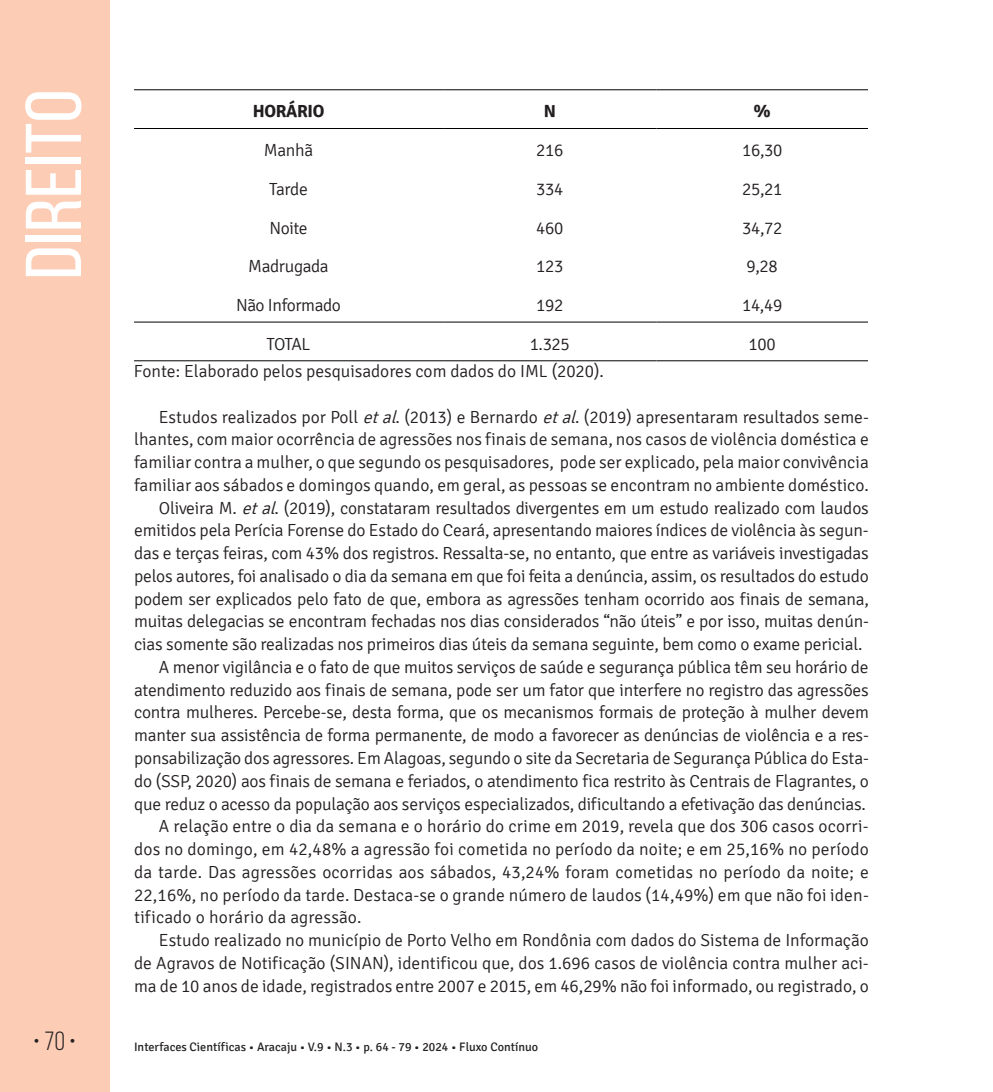
<style>
.page{position:relative;width:993px;height:1092px;background:#fff}
.page>*{position:absolute;margin:0;border:0;box-sizing:border-box;transform-origin:0 0}
.t1{font:78.75px "Bebas Neue";color:#fff;scale:1.09 1}
.t2{font:26.25px "Bebas Neue";color:#231f20}
.t3{font:300 17.5px "Signika";letter-spacing:-.01em;color:#231f20}
.t4{font:300 17.5px "Signika";letter-spacing:.01em;color:#231f20}
.t5{font:700 17.5px "Signika";letter-spacing:-.02em;color:#231f20}
.t6{font:12.25px "Signika";color:#231f20}
.s1{font-style:italic}
</style>
<div class="page">
<div style="left:0;top:0;width:109px;height:1091px;background:#fcccb5"></div>
<hr style="left:134px;top:89px;width:309px;height:1px;background:#000001">
<hr style="left:443px;top:89px;width:213px;height:1px;background:#000001">
<hr style="left:656px;top:89px;width:211px;height:1px;background:#000001">
<hr style="left:134px;top:128px;width:309px;height:1px;background:#000001">
<hr style="left:443px;top:128px;width:213px;height:1px;background:#000001">
<hr style="left:656px;top:128px;width:211px;height:1px;background:#000001">
<hr style="left:134px;top:321px;width:309px;height:1px;background:#000001">
<hr style="left:443px;top:321px;width:213px;height:1px;background:#000001">
<hr style="left:656px;top:321px;width:211px;height:1px;background:#000001">
<hr style="left:134px;top:360px;width:309px;height:1px;background:#000001">
<hr style="left:443px;top:360px;width:213px;height:1px;background:#000001">
<hr style="left:656px;top:360px;width:211px;height:1px;background:#000001">
<h1 class="t1" style="left:11px;top:279px;width:176px;rotate:-90deg">Direito</h1>
<p class="t5" style="left:253px;top:101px;width:73px">HORÁRIO</p>
<p class="t5" style="left:543px;top:101px;width:14px">N</p>
<p class="t5" style="left:753px;top:101px;width:19px">%</p>
<p class="t3" style="left:264px;top:141px;width:51px">Manhã</p>
<p class="t3" style="left:536px;top:141px;width:29px">216</p>
<p class="t3" style="left:742px;top:141px;width:42px">16,30</p>
<p class="t3" style="left:269px;top:179px;width:40px">Tarde</p>
<p class="t3" style="left:536px;top:179px;width:29px">334</p>
<p class="t3" style="left:742px;top:179px;width:42px">25,21</p>
<p class="t3" style="left:269px;top:218px;width:40px">Noite</p>
<p class="t3" style="left:536px;top:218px;width:29px">460</p>
<p class="t3" style="left:742px;top:218px;width:42px">34,72</p>
<p class="t3" style="left:248px;top:257px;width:82px">Madrugada</p>
<p class="t3" style="left:536px;top:257px;width:29px">123</p>
<p class="t3" style="left:746px;top:257px;width:33px">9,28</p>
<p class="t3" style="left:236px;top:295px;width:106px">Não Informado</p>
<p class="t3" style="left:536px;top:295px;width:29px">192</p>
<p class="t3" style="left:741px;top:295px;width:42px">14,49</p>
<p class="t3" style="left:266px;top:334px;width:45px">TOTAL</p>
<p class="t3" style="left:529px;top:334px;width:42px">1.325</p>
<p class="t3" style="left:748px;top:334px;width:29px">100</p>
<p class="t3" style="left:134px;top:361px;width:471px">Fonte: Elaborado pelos pesquisadores com dados do IML (2020).</p>
<p class="t3" style="left:159px;top:407px;width:711px">Estudos realizados por Poll <span class="s1">etal</span>. (2013) e Bernardo <span class="s1">etal</span>. (2019) apresentaram resultados seme-</p>
<p class="t3" style="left:134px;top:430px;width:736px">lhantes, com maior ocorrência de agressões nos finais de semana, nos casos de violência doméstica e</p>
<p class="t3" style="left:134px;top:452px;width:736px">familiar contra a mulher, o que segundo os pesquisadores, pode ser explicado, pela maior convivência</p>
<p class="t3" style="left:134px;top:475px;width:736px">familiar aos sábados e domingos quando, em geral, as pessoas se encontram no ambiente doméstico.</p>
<p class="t3" style="left:159px;top:498px;width:711px">Oliveira M. <span class="s1">etal</span>. (2019), constataram resultados divergentes em um estudo realizado com laudos</p>
<p class="t3" style="left:134px;top:521px;width:736px">emitidos pela Perícia Forense do Estado do Ceará, apresentando maiores índices de violência às segun-</p>
<p class="t3" style="left:134px;top:543px;width:736px">das e terças feiras, com 43% dos registros. Ressalta-se, no entanto, que entre as variáveis investigadas</p>
<p class="t3" style="left:134px;top:566px;width:736px">pelos autores, foi analisado o dia da semana em que foi feita a denúncia, assim, os resultados do estudo</p>
<p class="t3" style="left:134px;top:589px;width:736px">podem ser explicados pelo fato de que, embora as agressões tenham ocorrido aos finais de semana,</p>
<p class="t3" style="left:134px;top:612px;width:736px">muitas delegacias se encontram fechadas nos dias considerados “não úteis” e por isso, muitas denún-</p>
<p class="t3" style="left:134px;top:634px;width:729px">cias somente são realizadas nos primeiros dias úteis da semana seguinte, bem como o exame pericial.</p>
<p class="t3" style="left:159px;top:657px;width:711px">A menor vigilância e o fato de que muitos serviços de saúde e segurança pública têm seu horário de</p>
<p class="t3" style="left:134px;top:680px;width:736px">atendimento reduzido aos finais de semana, pode ser um fator que interfere no registro das agressões</p>
<p class="t3" style="left:134px;top:703px;width:736px">contra mulheres. Percebe-se, desta forma, que os mecanismos formais de proteção à mulher devem</p>
<p class="t3" style="left:134px;top:725px;width:736px">manter sua assistência de forma permanente, de modo a favorecer as denúncias de violência e a res-</p>
<p class="t3" style="left:134px;top:748px;width:736px">ponsabilização dos agressores. Em Alagoas, segundo o site da Secretaria de Segurança Pública do Esta-</p>
<p class="t3" style="left:134px;top:771px;width:736px">do (SSP, 2020) aos finais de semana e feriados, o atendimento fica restrito às Centrais de Flagrantes, o</p>
<p class="t3" style="left:134px;top:794px;width:733px">que reduz o acesso da população aos serviços especializados, dificultando a efetivação das denúncias.</p>
<p class="t4" style="left:159px;top:816px;width:711px">A relação entre o dia da semana e o horário do crime em 2019, revela que dos 306 casos ocorri-</p>
<p class="t4" style="left:134px;top:839px;width:736px">dos no domingo, em 42,48% a agressão foi cometida no período da noite; e em 25,16% no período</p>
<p class="t4" style="left:134px;top:862px;width:736px">da tarde. Das agressões ocorridas aos sábados, 43,24% foram cometidas no período da noite; e</p>
<p class="t4" style="left:134px;top:885px;width:736px">22,16%, no período da tarde. Destaca-se o grande número de laudos (14,49%) em que não foi iden-</p>
<p class="t4" style="left:134px;top:907px;width:229px">tificado o horário da agressão.</p>
<p class="t3" style="left:159px;top:930px;width:711px">Estudo realizado no município de Porto Velho em Rondônia com dados do Sistema de Informação</p>
<p class="t3" style="left:134px;top:953px;width:736px">de Agravos de Notificação (SINAN), identificou que, dos 1.696 casos de violência contra mulher aci-</p>
<p class="t3" style="left:134px;top:976px;width:736px">ma de 10 anos de idade, registrados entre 2007 e 2015, em 46,29% não foi informado, ou registrado, o</p>
<h2 class="t2" style="left:33px;top:1026px;width:45px">• 70 •</h2>
<p class="t6" style="left:134px;top:1040px;width:405px">Interfaces Científicas • Aracaju • V.9 • N.3 • p. 64 - 79 • 2024 • Fluxo Contínuo</p>
</div>
